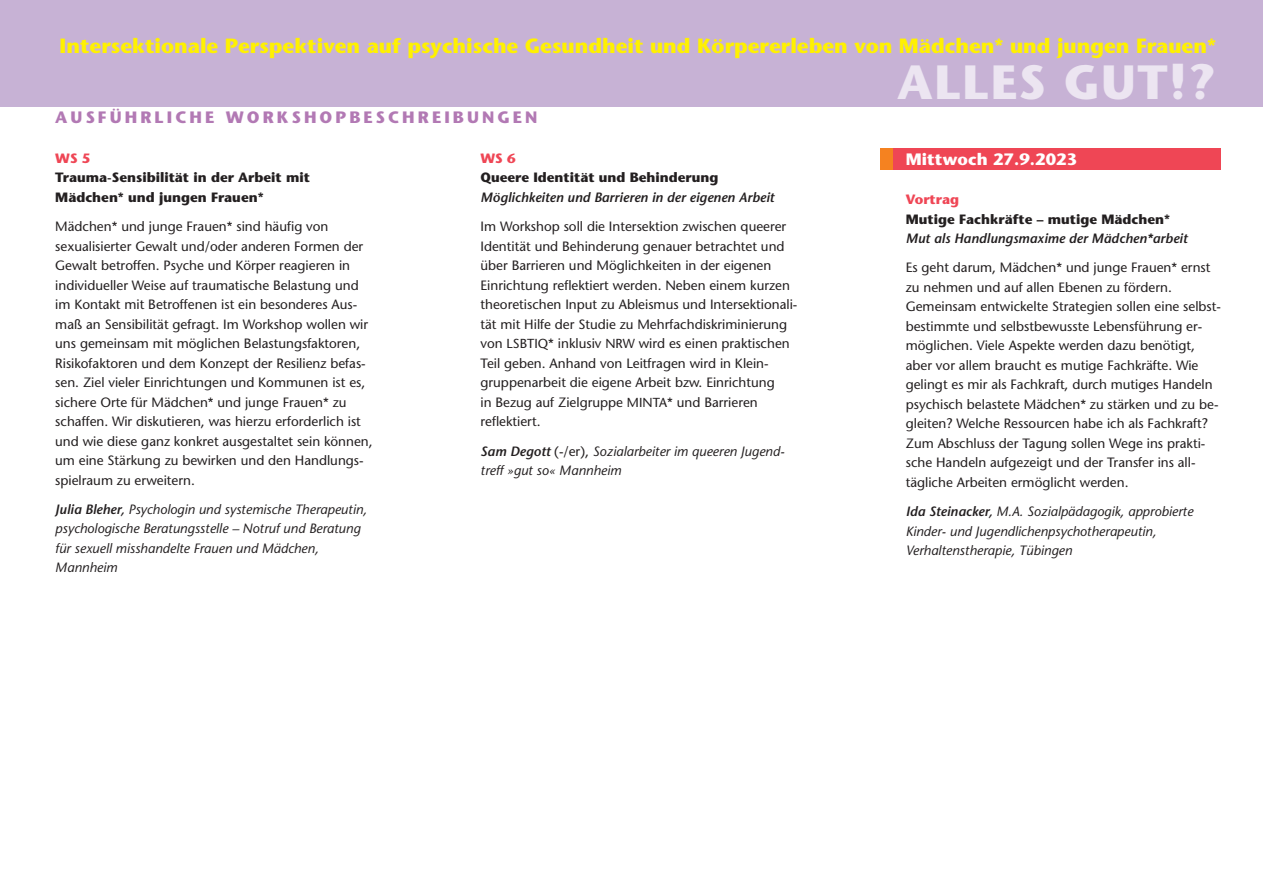
<style>
.page{position:relative;width:1263px;height:893px;background:#fff}
.page>*{position:absolute;margin:0;border:0;box-sizing:border-box;transform-origin:0 0}
.t1{font:700 48px "Stone Sans";letter-spacing:.03em;color:#ece5f1}
.t2{font:700 20.55px "Stone Sans";color:#fff101}
.t3{font:700 16.5px "Stone Sans";letter-spacing:.19em;color:#b279b4}
.t4{font:700 16.5px "Stone Sans";letter-spacing:.005em;color:#fff}
.t5{font:13.5px/19.5px "Stone Sans";color:#231f20}
.t6{font:italic 13.5px/19.5px "Stone Sans";color:#231f20}
.t7{font:700 13.5px/19.5px "Stone Sans";color:#231f20}
.t8{font:italic 600 13.5px "Stone Sans";color:#231f20}
.t9{font:700 13.5px "Stone Sans";color:#ef4655}
.s1{font-weight:600}
.s2{font-size:13.05px}
.s3{font-style:normal}
</style>
<div class="page">
<div style="left:0;top:0;width:1263px;height:106px;background:#c7b2d5"></div>
<div style="left:880px;top:149px;width:13px;height:21px;background:#f58220"></div>
<div style="left:893px;top:149px;width:327px;height:21px;background:#ef4655"></div>
<h2 class="t2" style="left:60px;top:38px;width:1158px">Intersektionale Perspektiven auf psychische Gesundheit und Körpererleben von Mädchen* und jungen Frauen*</h2>
<p class="t3" style="left:55px;top:111px;width:484px">AUSFÜHRLICHE WORKSHOPBESCHREIBUNGEN</p>
<p class="t9" style="left:55px;top:153px;width:37px">WS 5</p>
<p class="t7" style="left:55px;top:169px;width:256px">Trauma-Sensibilität in der Arbeit mit<br>Mädchen* und jungen Frauen*</p>
<p class="t5" style="left:55px;top:218px;width:319px">Mädchen* und junge Frauen* sind häufig von sexualisierter Gewalt und/oder anderen Formen der Gewalt betroffen. Psyche und Körper reagieren in individueller Weise auf traumatische Belastung und im Kontakt mit Betroffenen ist ein besonderes Aus&shy;maß an Sensibilität gefragt. Im Workshop wollen wir uns gemeinsam mit möglichen Belastungsfaktoren, Risikofaktoren und dem Konzept der Resilienz befas&shy;sen. Ziel vieler Einrichtungen und Kommunen ist es, sichere Orte für Mädchen* und junge Frauen* zu schaffen. Wir diskutieren, was hierzu erforderlich ist und wie diese ganz konkret ausgestaltet sein können, um eine Stärkung zu bewirken und den Handlungs&shy;spielraum zu erweitern.</p>
<p class="t6" style="left:55px;top:501px;width:313px"><span class="s1">Julia Bleher,</span> Psychologin und systemische Therapeutin‚ psychologische Beratungsstelle – Notruf und Beratung für sexuell misshandelte Frauen und Mädchen, Mannheim</p>
<p class="t9" style="left:480px;top:153px;width:37px">WS 6</p>
<p class="t7" style="left:480px;top:169px;width:239px">Queere Identität und Behinderung</p>
<p class="t8" style="left:480px;top:192px;width:295px">Möglichkeiten und Barrieren in der eigenen Arbeit</p>
<p class="t5" style="left:480px;top:218px;width:318px">Im Workshop soll die Intersektion zwischen queerer Identität und Behinderung genauer betrachtet und über Barrieren und Möglichkeiten in der eigenen Einrichtung reflektiert werden. Neben einem kurzen theoretischen Input zu Ableismus und Intersektionali&shy;tät mit Hilfe der Studie zu Mehrfachdiskriminierung von <span class="s2">LSBTIQ</span>* inklusiv <span class="s2">NRW</span> wird es einen praktischen Teil geben. Anhand von Leitfragen wird in Klein&shy;gruppenarbeit die eigene Arbeit bzw. Einrichtung<br>in Bezug auf Zielgruppe <span class="s2">MINTA</span>* und Barrieren reflektiert.</p>
<p class="t6" style="left:480px;top:442px;width:305px"><span class="s1">Sam Degott</span> <span class="s3">(-/er),</span> Sozialarbeiter im queeren Jugend&shy;treff »gut so« Mannheim</p>
<h1 class="t1" style="left:897px;top:64px;width:320px">ALLES GUT!?</h1>
<p class="t4" style="left:906px;top:153px;width:173px">Mittwoch 27.9.2023</p>
<p class="t9" style="left:906px;top:194px;width:55px">Vortrag</p>
<p class="t7" style="left:906px;top:211px;width:266px">Mutige Fachkräfte – mutige Mädchen*</p>
<p class="t8" style="left:906px;top:233px;width:283px">Mut als Handlungsmaxime der Mädchen*arbeit</p>
<p class="t5" style="left:906px;top:259px;width:317px">Es geht darum, Mädchen* und junge Frauen* ernst zu nehmen und auf allen Ebenen zu fördern.<br>Gemeinsam entwickelte Strategien sollen eine selbst&shy;bestimmte und selbstbewusste Lebensführung er&shy;möglichen. Viele Aspekte werden dazu benötigt, aber vor allem braucht es mutige Fachkräfte. Wie gelingt es mir als Fachkraft, durch mutiges Handeln psychisch belastete Mädchen* zu stärken und zu be&shy;gleiten? Welche Ressourcen habe ich als Fachkraft?<br>Zum Abschluss der Tagung sollen Wege ins prakti&shy;sche Handeln aufgezeigt und der Transfer ins all&shy;tägliche Arbeiten ermöglicht werden.</p>
<p class="t6" style="left:906px;top:503px;width:289px"><span class="s1">Ida Steinacker,</span> M.A. Sozialpädagogik, approbierte<br>Kinder- und Jugendlichenpsychotherapeutin,<br>Verhaltenstherapie, Tübingen</p>
</div>
